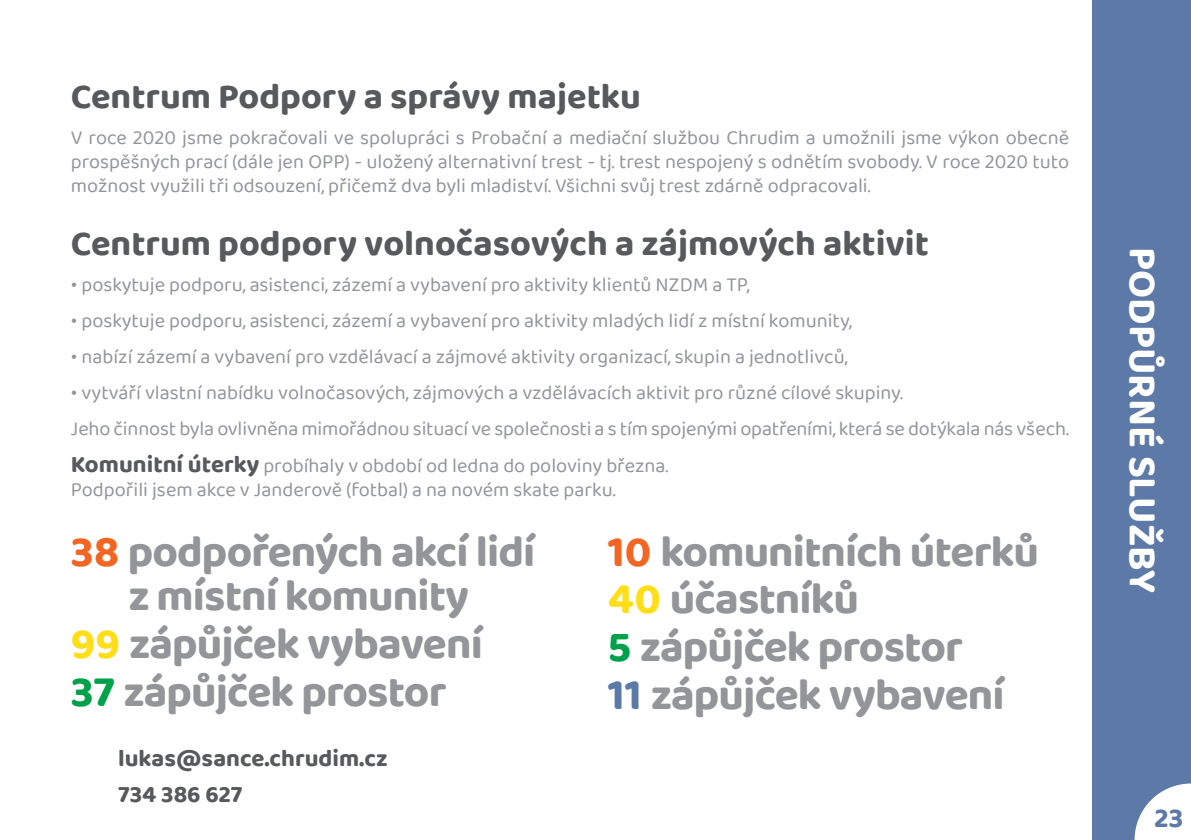
<style>
.page{position:relative;width:1191px;height:840px;background:#fff}
.page>*{position:absolute;margin:0;border:0;box-sizing:border-box;transform-origin:0 0}
.t1{font:700 44.2px/47.8px "Baloo Tammudu 2";letter-spacing:-.02em;color:#939598}
.t2{font:700 40px "Baloo Tammudu 2";color:#fff}
.t3{font:700 36px "Baloo Tammudu 2";color:#58595b}
.t4{font:700 28px "Baloo Tammudu 2";color:#5d79a8}
.t5{font:700 24px/36px "Baloo Tammudu 2";color:#58595b}
.t6{font:20px/36px "Baloo Tammudu 2";color:#939598;text-align:justify}
.s1{font-family:"Rubik"}
.s2{font-weight:700;font-size:24px;color:#58595b}
.s3{color:#f26522}
.s4{color:#ffde17}
.s5{color:#00a14b}
.s6{color:#5d79a8}
</style>
<div class="page">
<div style="left:1092px;top:0;width:99px;height:839px;background:#5d79a8"></div>
<svg style="left:1134px;top:783px;width:57px;height:56px"></svg>
<h3 class="t3" style="left:71px;top:74px;width:571px">Centrum Podpory a správy majetku</h3>
<p class="t6" style="left:71px;top:125px;width:999px;line-height:24px">V roce 2020 jsme pokračovali ve spolupráci s Probační a mediační službou Chrudim a umožnili jsme výkon obecně prospěšných prací (dále jen OPP) - uložený alternativní trest - tj. trest nespojený s odnětím svobody. V roce 2020 tuto možnost využili tři odsouzení, přičemž dva byli mladiství. Všichni svůj trest zdárně odpracovali.</p>
<h3 class="t3" style="left:71px;top:221px;width:859px">Centrum podpory volnočasových a zájmových aktivit</h3>
<p class="t6" style="left:71px;top:266px;width:999px;text-align:left"><span class="s1">·</span> poskytuje podporu, asistenci, zázemí a vybavení pro aktivity klientů NZDM a TP,<br><span class="s1">·</span> poskytuje podporu, asistenci, zázemí a vybavení pro aktivity mladých lidí z místní komunity,<br><span class="s1">·</span> nabízí zázemí a vybavení pro vzdělávací a zájmové aktivity organizací, skupin a jednotlivců,<br><span class="s1">·</span> vytváří vlastní nabídku volnočasových, zájmových a vzdělávacích aktivit pro různé cílové skupiny.<br>Jeho činnost byla ovlivněna mimořádnou situací ve společnosti a s tím spojenými opatřeními, která se dotýkala nás všech.<br><span class="s2">Komunitní úterky</span> probíhaly v období od ledna do poloviny března.</p>
<p class="t6" style="left:71px;top:470px;width:546px">Podpořili jsem akce v Janderově (fotbal) a na novém skate parku.</p>
<h1 class="t1" style="left:71px;top:528px;width:466px;line-height:44px;text-align:center"><span class="s3">38</span> podpořených akcí lidí z místní komunity</h1>
<h1 class="t1" style="left:71px;top:618px;width:413px"><span class="s4">99</span> zápůjček vybavení<br><span class="s5">37</span> zápůjček prostor</h1>
<h1 class="t1" style="left:608px;top:526px;width:433px"><span class="s3">10</span> komunitních úterků<br><span class="s4">40</span> účastníků<br><span class="s5">5</span> zápůjček prostor<br><span class="s6">11</span> zápůjček vybavení</h1>
<p class="t5" style="left:118px;top:739px;width:271px">lukas@sance.chrudim.cz<br>734 386 627</p>
<h2 class="t2" style="left:1166px;top:247px;width:347px;rotate:90deg">PODPŮRNÉ SLUŽBY</h2>
<h3 class="t4" style="left:1154px;top:800px;width:30px">23</h3>
</div>
